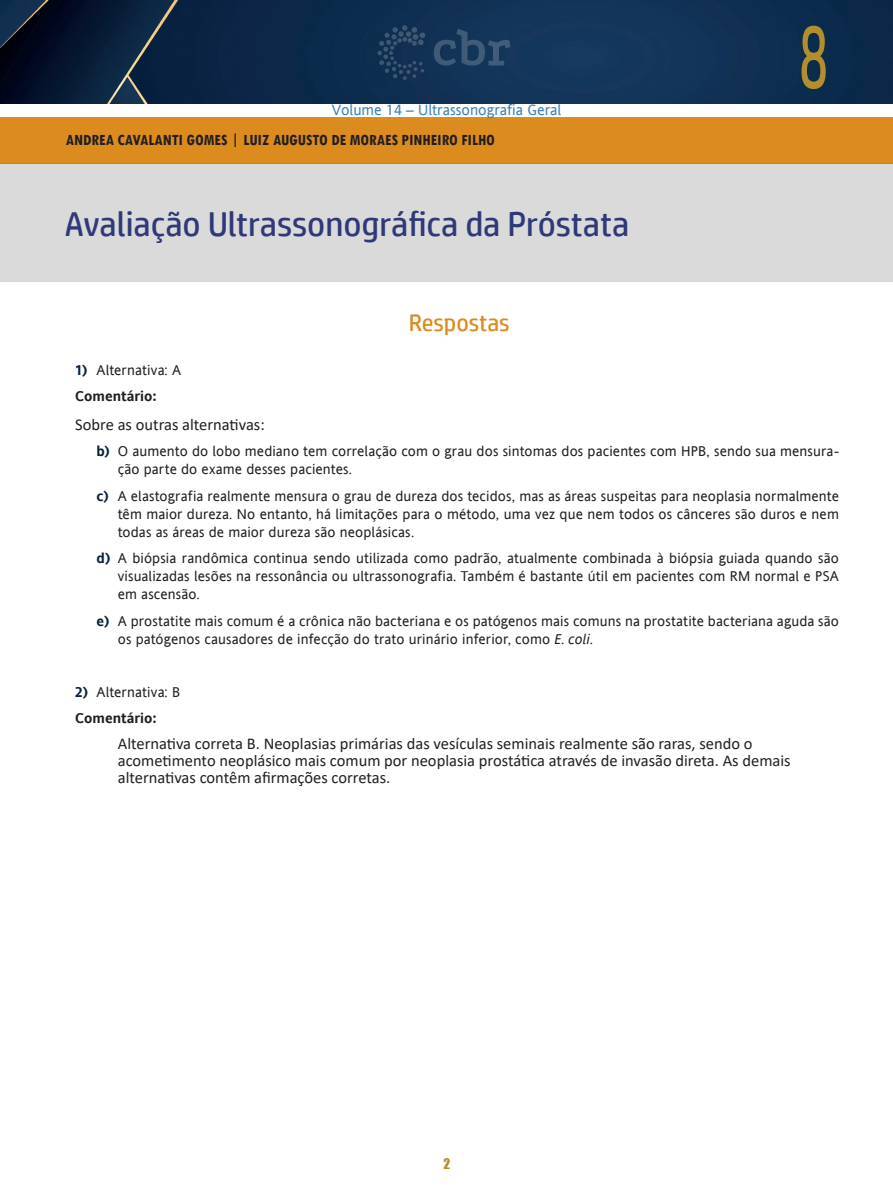
<style>
.page{position:relative;width:893px;height:1191px;background:#fff}
.page>*{position:absolute;margin:0;border:0;box-sizing:border-box;transform-origin:0 0}
.t1{font:90px "HP Simplified";color:#b38e2e;scale:.6 1}
.t2{font:34.5px "HP Simplified";color:#2f3977}
.Peso_02{font:23.7px "HP Simplified";letter-spacing:-.005em;color:#dc8b1f}
.t3{font:16.5px/17.1px "Calibri";color:#231f20}
.t4{font:700 condensed 16.5px "Tw Cen";color:#231f20}
.t5{font:15px "Andale Sansfor VST";color:#3981b6}
.BULLET_NUMERADO{font:14.25px/18px "Andale Sansfor VST";letter-spacing:.01em;color:#231f20}
.t6{font:700 14.25px "Andale Sansfor VST";color:#231f20}
.t7{font:13.5px "Impact";color:#b38e2e}
.s1{font-weight:700;color:#092140}
.s2{font-style:italic}
</style>
<div class="page">
<img style="left:0;top:0;width:893px;height:103px">
<div style="left:0;top:117px;width:893px;height:46px;background:#dc8b1f"></div>
<div style="left:0;top:163px;width:893px;height:119px;background:#dadadb"></div>
<svg style="left:434px;top:29px;width:76px;height:37px;background:#224263"></svg>
<svg style="left:377px;top:25px;width:48px;height:55px;background:#1a3859"></svg>
<p class="t5" style="left:332px;top:100px;width:231px">Volume 14 – Ultrassonografia Geral</p>
<p class="t4" style="left:66px;top:129px;width:430px">ANDREA CAVALANTI GOMES | LUIZ AUGUSTO DE MORAES PINHEIRO FILHO</p>
<h2 class="t2" style="left:65px;top:204px;width:566px">Avaliação Ultrassonográfica da Próstata</h2>
<p class="Peso_02" style="left:409px;top:309px;width:102px">Respostas</p>
<h1 class="t1" style="left:799px;top:5px;width:50px">8</h1>
<p class="BULLET_NUMERADO" style="left:75px;top:360px;width:107px"><span class="s1">1)</span> Alternativa: A</p>
<p class="t6" style="left:75px;top:386px;width:83px">Comentário:</p>
<p class="t3" style="left:75px;top:415px;width:191px">Sobre as outras alternativas:</p>
<p class="BULLET_NUMERADO" style="left:118px;top:442px;width:723px;text-indent:-21px"><span class="s1">b)</span> O aumento do lobo mediano tem correlação com o grau dos sintomas dos pacientes com HPB, sendo sua mensura&shy;ção parte do exame desses pacientes.</p>
<p class="BULLET_NUMERADO" style="left:118px;top:486px;width:723px;text-align:justify;text-indent:-21px"><span class="s1">c)</span> A elastografia realmente mensura o grau de dureza dos tecidos, mas as áreas suspeitas para neoplasia normalmente têm maior dureza. No entanto, há limitações para o método, uma vez que nem todos os cânceres são duros e nem todas as áreas de maior dureza são neoplásicas.</p>
<p class="BULLET_NUMERADO" style="left:118px;top:549px;width:723px;text-align:justify;text-indent:-21px"><span class="s1">d)</span> A biópsia randômica continua sendo utilizada como padrão, atualmente combinada à biópsia guiada quando são visualizadas lesões na ressonância ou ultrassonografia. Também é bastante útil em pacientes com RM normal e PSA em ascensão.</p>
<p class="BULLET_NUMERADO" style="left:118px;top:611px;width:723px;text-indent:-21px"><span class="s1">e)</span> A prostatite mais comum é a crônica não bacteriana e os patógenos mais comuns na prostatite bacteriana aguda são os patógenos causadores de infecção do trato urinário inferior, como <span class="s2">E. coli</span>.</p>
<p class="BULLET_NUMERADO" style="left:75px;top:682px;width:106px"><span class="s1">2)</span> Alternativa: B</p>
<p class="t6" style="left:75px;top:708px;width:83px">Comentário:</p>
<p class="t3" style="left:118px;top:734px;width:674px">Alternativa correta B. Neoplasias primárias das vesículas seminais realmente são raras, sendo o acometimento neoplásico mais comum por neoplasia prostática através de invasão direta. As demais alternativas contêm afirmações corretas.</p>
<p class="t7" style="left:443px;top:1153px;width:8px">2</p>
</div>
